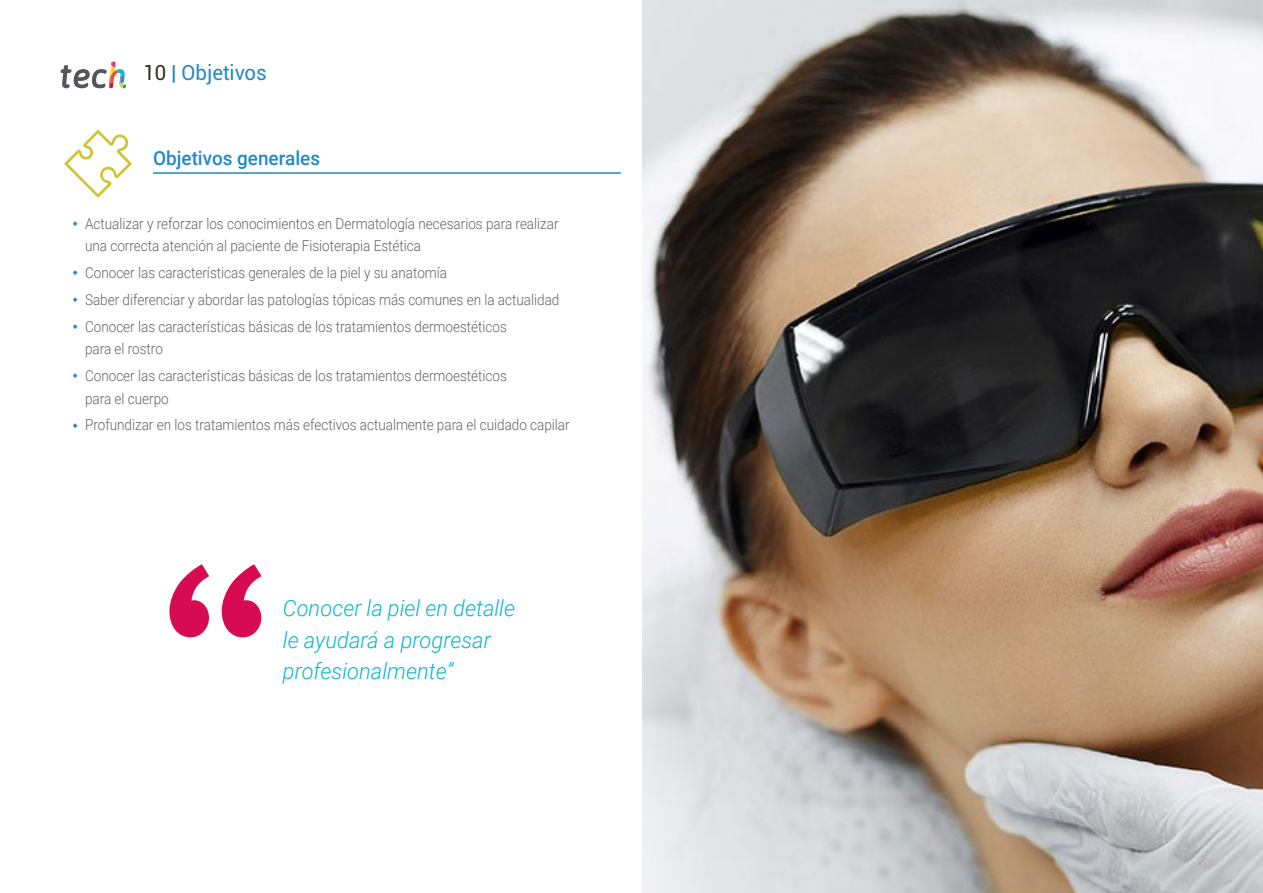
<style>
.page{position:relative;width:1263px;height:893px;background:#fff}
.page>*{position:absolute;margin:0;border:0;box-sizing:border-box;transform-origin:0 0}
.t1{font:italic 300 22.5px/31.5px "Roboto";color:#0fb6cf}
.t2{font:21px "Roboto";color:#2488c9}
.t3{font:500 19.5px "Roboto";color:#2488c9}
.t4{font:300 15px/26.7px "Roboto";color:#61646a;scale:.9 1}
.s1{color:#312e20}
</style>
<div class="page">
<hr style="left:153px;top:173px;width:468px;height:1px;background:#2488c9">
<svg style="left:64px;top:130px;width:68px;height:68px"></svg>
<img style="left:642px;top:0;width:621px;height:893px">
<svg style="left:61px;top:62px;width:65px;height:27px"></svg>
<svg style="left:169px;top:564px;width:93px;height:73px"></svg>
<h2 class="t2" style="left:144px;top:57px;width:125px"><span class="s1">10</span> | Objetivos</h2>
<h3 class="t3" style="left:153px;top:144px;width:169px">Objetivos generales</h3>
<p class="t4" style="left:85px;top:212px;width:528px;line-height:22.5px">Actualizar y reforzar los conocimientos en Dermatología necesarios para realizar una correcta atención al paciente de Fisioterapia Estética</p>
<p class="t4" style="left:85px;top:259px;width:529px">Conocer las características generales de la piel y su anatomía<br>Saber diferenciar y abordar las patologías tópicas más comunes en la actualidad<br>Conocer las características básicas de los tratamientos dermoestéticos</p>
<p class="t4" style="left:85px;top:335px;width:470px">para el rostro<br>Conocer las características básicas de los tratamientos dermoestéticos</p>
<p class="t4" style="left:85px;top:384px;width:540px">para el cuerpo<br>Profundizar en los tratamientos más efectivos actualmente para el cuidado capilar</p>
<h1 class="t1" style="left:283px;top:591px;width:234px">Conocer la piel en detalle le ayudará a progresar profesionalmente”</h1>
</div>
